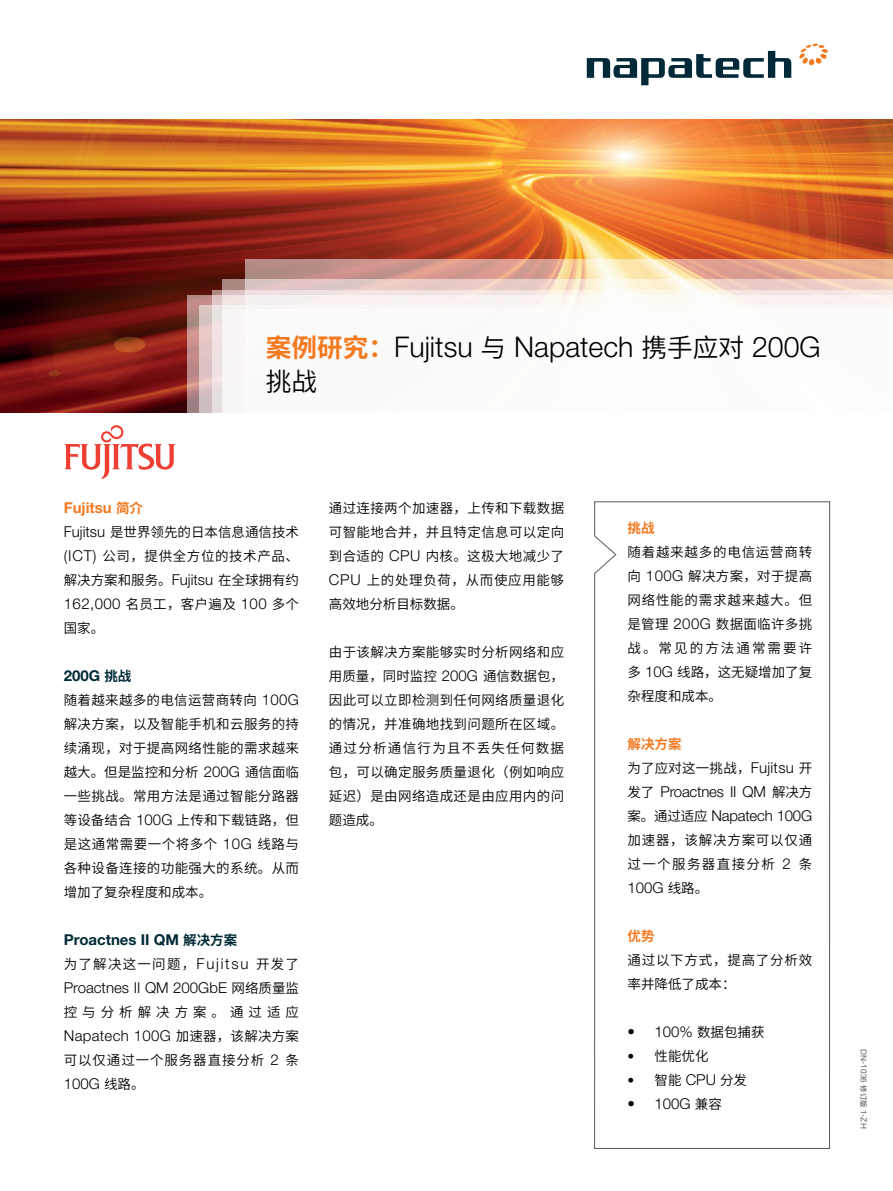
<style>
.page{position:relative;width:893px;height:1191px;background:#fff}
.page>*{position:absolute;margin:0;border:0;box-sizing:border-box;transform-origin:0 0}
.Citat-Rubrik{font:300 28.5px "Helvetica Neue LT Std";color:#000}
.Citat-Rubrik-2{font:600 25.65px "Noto Sans CJ Ksc";color:#000}
.t1{font:300 15px/24px "Helvetica Neue LT Std";color:#000}
.t2{font:700 15px "Helvetica Neue LT Std";color:#002a37}
.t3{font:300 15px "Helvetica Neue LT Std";letter-spacing:.02em;color:#000}
.t4{font:300 15px "Helvetica Neue LT Std";letter-spacing:.03em;color:#000}
.t5{font:700 15px "Helvetica Neue LT Std";color:#f4791f}
.Brødtekst{font:600 13.5px/24px "Noto Sans CJ Ksc";letter-spacing:.025em;color:#000;text-align:justify}
.Brødtekst-2{font:600 13.5px/24px "Noto Sans CJ Ksc";letter-spacing:.055em;color:#000}
.Brødtekst-3{font:600 13.5px "Noto Sans CJ Ksc";letter-spacing:.095em;color:#000}
.Brødtekst-4{font:600 13.5px "Noto Sans CJ Ksc";letter-spacing:.065em;color:#000}
.Brødtekst-5{font:600 13.5px "Noto Sans CJ Ksc";letter-spacing:.37em;color:#000}
.Mellemrubrik{font:700 13.5px "Noto Sans CJ Ksc";color:#f4791f}
.DN_nummer{font:8.25px "Helvetica Neue LT Std";color:#5f6369}
.s1{font-family:"Noto Sans CJ Ksc";font-weight:700;font-size:25.65px;color:#f4791f}
.s2{font-family:"Noto Sans CJ Ksc";font-weight:600;font-size:25.65px}
.s3{font-family:"Noto Sans CJ Ksc";font-size:13.5px}
.s4{font-family:"Helvetica Neue LT Std";font-weight:300;font-size:15px}
.s5{font-family:"Noto Sans CJ Ksc";font-weight:600;font-size:13.5px}
.s6{font-family:"Helvetica Neue LT Std";font-weight:300}
.s7{font-family:"Noto Sans CJ Ksc";font-weight:500;font-size:7.35px}
</style>
<div class="page">
<img style="left:0;top:119px;width:893px;height:294px">
<svg style="left:594px;top:501px;width:237px;height:648px"></svg>
<svg style="left:199px;top:306px;width:46px;height:107px"></svg>
<svg style="left:245px;top:259px;width:648px;height:154px"></svg>
<svg style="left:64px;top:425px;width:111px;height:54px"></svg>
<svg style="left:587px;top:51px;width:204px;height:34px"></svg>
<svg style="left:799px;top:44px;width:29px;height:21px"></svg>
<p class="Citat-Rubrik" style="left:266px;top:329px;width:556px"><span class="s1">案例研究：</span>Fujitsu <span class="s2">与</span> Napatech <span class="s2">携手应对</span> 200G</p>
<p class="Citat-Rubrik-2" style="left:266px;top:367px;width:53px">挑战</p>
<p class="t5" style="left:64px;top:498px;width:81px">Fujitsu <span class="s3">简介</span></p>
<p class="Brødtekst" style="left:64px;top:520px;width:237px"><span class="s4">Fujitsu</span> 是世界领先的日本信息通信技术<span class="s4">(ICT)</span> 公司，提供全方位的技术产品、解决方案和服务。<span class="s4">Fujitsu</span> 在全球拥有约</p>
<p class="t4" style="left:64px;top:594px;width:237px">162,000 <span class="s5">名员工，客户遍及</span> 100 <span class="s5">多个</span></p>
<p class="Brødtekst" style="left:64px;top:616px;width:42px">国家。</p>
<p class="t2" style="left:64px;top:666px;width:69px">200G <span class="s3">挑战</span></p>
<p class="Brødtekst" style="left:64px;top:688px;width:237px">随着越来越多的电信运营商转向 <span class="s4">100G</span>解决方案，以及智能手机和云服务的持续涌现，对于提高网络性能的需求越来越大。但是监控和分析 <span class="s4">200G</span> 通信面临一些挑战。常用方法是通过智能分路器等设备结合 <span class="s4">100G</span> 上传和下载链路，但是这通常需要一个将多个 <span class="s4">10G</span> 线路与各种设备连接的功能强大的系统。从而增加了复杂程度和成本。</p>
<p class="t2" style="left:64px;top:930px;width:175px">Proactnes II QM <span class="s3">解决方案</span></p>
<p class="Brødtekst-3" style="left:64px;top:956px;width:237px">为了解决这一问题，<span class="s4">Fujitsu</span> 开发了</p>
<p class="t1" style="left:64px;top:975px;width:237px">Proactnes II QM 200GbE <span class="s5">网络质量监</span></p>
<p class="Brødtekst-5" style="left:64px;top:1004px;width:237px">控与分析解决方案。通过适应</p>
<p class="t3" style="left:64px;top:1026px;width:237px">Napatech 100G <span class="s5">加速器，该解决方案</span></p>
<p class="Brødtekst-4" style="left:64px;top:1052px;width:237px">可以仅通过一个服务器直接分析 <span class="s4">2</span> 条</p>
<p class="t1" style="left:64px;top:1071px;width:82px">100G <span class="s5">线路。</span></p>
<p class="Brødtekst" style="left:329px;top:496px;width:237px">通过连接两个加速器，上传和下载数据可智能地合并，并且特定信息可以定向到合适的 <span class="s4">CPU</span> 内核。这极大地减少了<span class="s4">CPU</span> 上的处理负荷，从而使应用能够高效地分析目标数据。</p>
<p class="Brødtekst" style="left:329px;top:640px;width:237px">由于该解决方案能够实时分析网络和应用质量，同时监控 <span class="s4">200G</span> 通信数据包，因此可以立即检测到任何网络质量退化的情况，并准确地找到问题所在区域。通过分析通信行为且不丢失任何数据包，可以确定服务质量退化（例如响应延迟）是由网络造成还是由应用内的问题造成。</p>
<p class="Mellemrubrik" style="left:627px;top:520px;width:28px">挑战</p>
<p class="Brødtekst" style="left:627px;top:540px;width:186px">随着越来越多的电信运营商转向 <span class="s4">100G</span> 解决方案，对于提高网络性能的需求越来越大。但是管理 <span class="s4">200G</span> 数据面临许多挑战。常见的方法通常需要许多 <span class="s4">10G</span> 线路，这无疑增加了复杂程度和成本。</p>
<p class="Mellemrubrik" style="left:627px;top:736px;width:55px">解决方案</p>
<p class="Brødtekst" style="left:627px;top:756px;width:186px">为了应对这一挑战，<span class="s4">Fujitsu</span> 开</p>
<p class="t1" style="left:627px;top:779px;width:186px"><span class="s5">发了</span> Proactnes II QM <span class="s5">解决方案。通过适应</span> Napatech 100G</p>
<p class="Brødtekst-2" style="left:627px;top:828px;width:186px">加速器，该解决方案可以仅通过一个服务器直接分析 <span class="s4">2</span> 条</p>
<p class="t1" style="left:627px;top:875px;width:82px">100G <span class="s5">线路。</span></p>
<p class="Mellemrubrik" style="left:627px;top:928px;width:28px">优势</p>
<p class="Brødtekst-2" style="left:627px;top:948px;width:186px">通过以下方式，提高了分析效率并降低了成本：</p>
<p class="t1" style="left:627px;top:1019px;width:139px">• 100% <span class="s5">数据包捕获</span></p>
<p class="Brødtekst" style="left:627px;top:1044px;width:82px"><span class="s6">•</span> 性能优化</p>
<p class="Brødtekst" style="left:627px;top:1068px;width:121px"><span class="s6">•</span> 智能 <span class="s4">CPU</span> 分发</p>
<p class="t1" style="left:627px;top:1091px;width:96px">• 100G <span class="s5">兼容</span></p>
<p class="DN_nummer" style="left:868px;top:1049px;width:80px;rotate:90deg">DN-1036 <span class="s7">修订版</span> 1-ZH</p>
</div>
